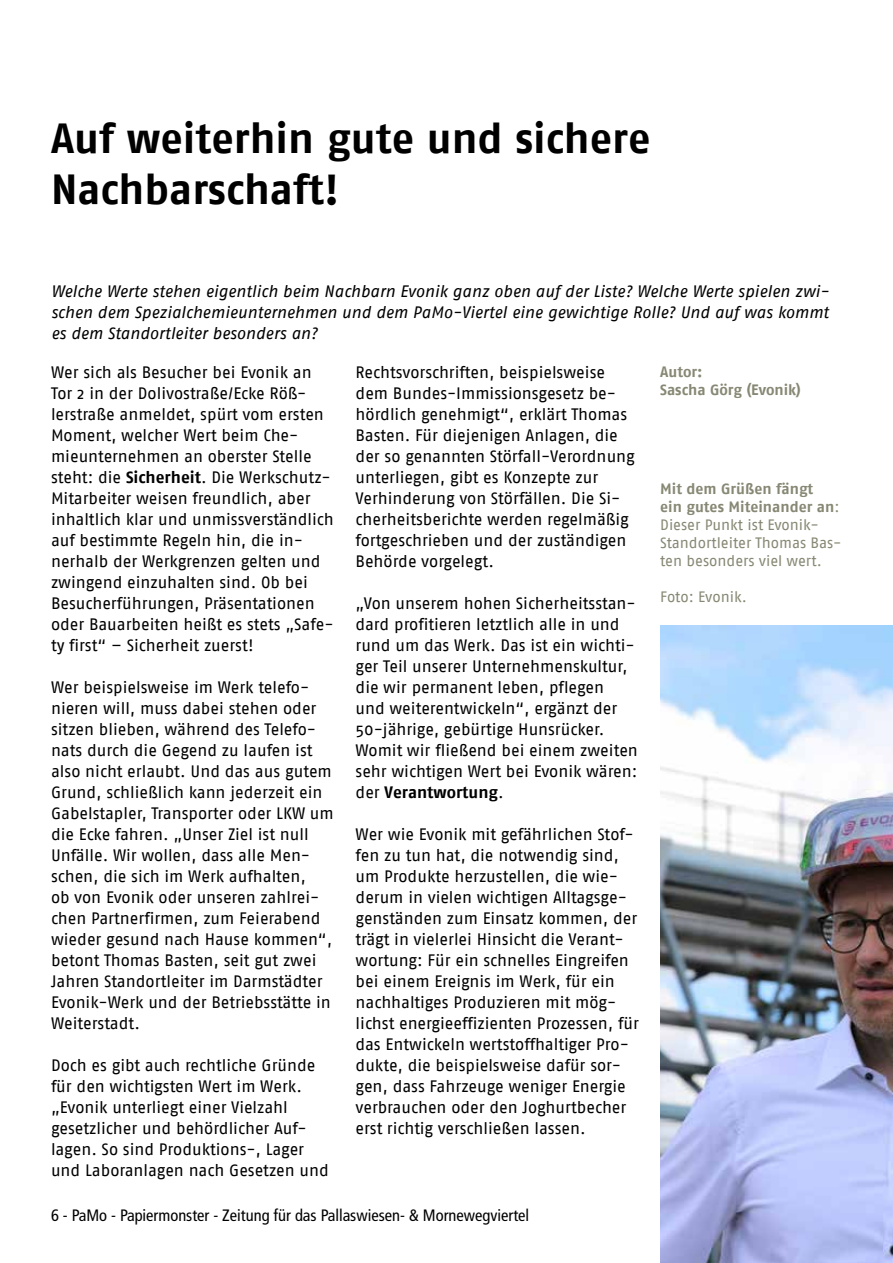
<style>
.page{position:relative;width:893px;height:1263px;background:#fff}
.page>*{position:absolute;margin:0;border:0;box-sizing:border-box;transform-origin:0 0}
.t1{font:700 42px/50.4px "Fago No";color:#000}
.t2{font:16.5px/21px "Fago No";letter-spacing:-.005em;color:#000}
.t3{font:italic 16.5px/21px "Fago No";color:#000;text-align:justify}
.t4{font:condensed 16.5px "Frutiger LT Std";color:#000}
.t5{font:15px/18px "Fago No";letter-spacing:-.005em;color:#878874}
.t6{font:700 15px/18px "Fago No";color:#878874}
.s1{font-weight:700}
</style>
<div class="page">
<img style="left:660px;top:625px;width:233px;height:638px">
<h1 class="t1" style="left:51px;top:113px;width:601px">Auf weiterhin gute und sichere<br>Nachbarschaft!</h1>
<p class="t3" style="left:51px;top:281px;width:780px">Welche Werte stehen eigentlich beim Nachbarn Evonik ganz oben auf der Liste? Welche Werte spielen zwi&shy;schen dem Spezialchemieunternehmen und dem PaMo-Viertel eine gewichtige Rolle? Und auf was kommt es dem Standortleiter besonders an?</p>
<p class="t2" style="left:51px;top:361px;width:284px">Wer sich als Besucher bei Evonik an Tor 2 in der Dolivostraße/Ecke Röß&shy;lerstraße anmeldet, spürt vom ersten Moment, welcher Wert beim Che&shy;mieunternehmen an oberster Stelle steht: die <span class="s1">Sicherheit</span>. Die Werkschutz-Mitarbeiter weisen freundlich, aber inhaltlich klar und unmissverständlich auf bestimmte Regeln hin, die in&shy;nerhalb der Werkgrenzen gelten und zwingend einzuhalten sind. Ob bei Besucherführungen, Präsentationen oder Bauarbeiten heißt es stets „Safe&shy;ty first“ – Sicherheit zuerst!</p>
<p class="t2" style="left:51px;top:677px;width:284px">Wer beispielsweise im Werk telefo&shy;nieren will, muss dabei stehen oder sitzen blieben, während des Telefo&shy;nats durch die Gegend zu laufen ist also nicht erlaubt. Und das aus gutem Grund, schließlich kann jederzeit ein Gabelstapler, Transporter oder LKW um die Ecke fahren. „Unser Ziel ist null Unfälle. Wir wollen, dass alle Men&shy;schen, die sich im Werk aufhalten,<br>ob von Evonik oder unseren zahlrei&shy;chen Partnerfirmen, zum Feierabend wieder gesund nach Hause kommen“, betont Thomas Basten, seit gut zwei Jahren Standortleiter im Darmstädter Evonik-Werk und der Betriebsstätte in Weiterstadt.</p>
<p class="t2" style="left:51px;top:1055px;width:279px">Doch es gibt auch rechtliche Gründe für den wichtigsten Wert im Werk. „Evonik unterliegt einer Vielzahl gesetzlicher und behördlicher Auf&shy;lagen. So sind Produktions-, Lager und Laboranlagen nach Gesetzen und</p>
<p class="t2" style="left:356px;top:362px;width:281px">Rechtsvorschriften, beispielsweise dem Bundes-Immissionsgesetz be&shy;hördlich genehmigt“, erklärt Thomas Basten. Für diejenigen Anlagen, die der so genannten Störfall-Verordnung unterliegen, gibt es Konzepte zur Verhinderung von Störfällen. Die Si&shy;cherheitsberichte werden regelmäßig fortgeschrieben und der zuständigen Behörde vorgelegt.</p>
<p class="t2" style="left:356px;top:593px;width:284px">„Von unserem hohen Sicherheitsstan&shy;dard profitieren letztlich alle in und rund um das Werk. Das ist ein wichti&shy;ger Teil unserer Unternehmenskultur, die wir permanent leben, pflegen<br>und weiterentwickeln“, ergänzt der 50-jährige, gebürtige Hunsrücker.<br>Womit wir fließend bei einem zweiten sehr wichtigen Wert bei Evonik wären: der <span class="s1">Verantwortung</span>.</p>
<p class="t2" style="left:356px;top:824px;width:285px">Wer wie Evonik mit gefährlichen Stof&shy;fen zu tun hat, die notwendig sind, um Produkte herzustellen, die wie&shy;derum in vielen wichtigen Alltagsge&shy;genständen zum Einsatz kommen, der trägt in vielerlei Hinsicht die Verant&shy;wortung: Für ein schnelles Eingreifen bei einem Ereignis im Werk, für ein nachhaltiges Produzieren mit mög&shy;lichst energieeffizienten Prozessen, für das Entwickeln wertstoffhaltiger Pro&shy;dukte, die beispielsweise dafür sor&shy;gen, dass Fahrzeuge weniger Energie verbrauchen oder den Joghurtbecher erst richtig verschließen lassen.</p>
<p class="t4" style="left:51px;top:1205px;width:480px">6 - PaMo - Papiermonster - Zeitung für das Pallaswiesen- &amp; Mornewegviertel</p>
<p class="t6" style="left:660px;top:362px;width:142px">Autor:<br>Sascha Görg (Evonik)</p>
<p class="t5" style="left:660px;top:480px;width:183px"><span class="s1">Mit dem Grüßen fängt<br>ein gutes Miteinander an</span>:<br>Dieser Punkt ist Evonik-<br>Standortleiter Thomas Bas&shy;ten besonders viel wert.</p>
<p class="t5" style="left:660px;top:588px;width:88px">Foto: Evonik.</p>
</div>
